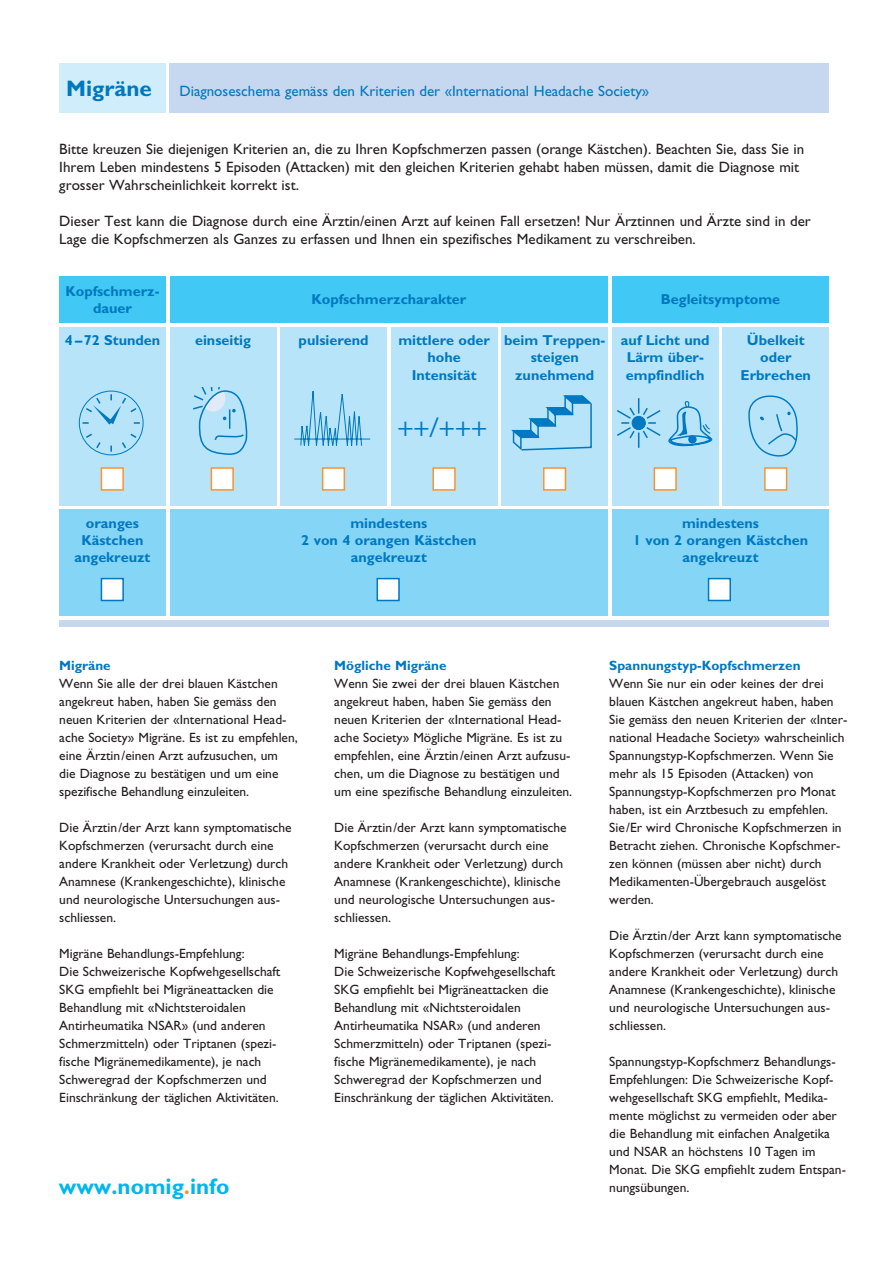
<style>
.page{position:relative;width:893px;height:1263px;background:#fff}
.page>*{position:absolute;margin:0;border:0;box-sizing:border-box;transform-origin:0 0}
.t1{font:27px "Myriad";color:#0079c2}
.t2{font:700 22.5px "Gill Sans";color:#00b6f0}
.t3{font:15px/18px "Gill Sans";color:#231f20}
.t4{font:15px "Gill Sans";color:#0078c0}
.t5{font:700 14.4px/17.2px "Gill Sans";color:#0078c0;text-align:center}
.t6{font:13.5px/18px "Gill Sans";color:#231f20}
.t7{font:700 13.5px "Gill Sans";color:#0078c0}
.s1{font-weight:700;font-size:22.5px}
.s2{color:#f79433}
</style>
<div class="page">
<div style="left:59px;top:63px;width:107px;height:49px;background:#cfedfb"></div>
<div style="left:170px;top:63px;width:659px;height:49px;background:#c6d8ef"></div>
<div style="left:59px;top:276px;width:106px;height:47px;background:#42c8f4"></div>
<div style="left:170px;top:276px;width:438px;height:47px;background:#42c8f4"></div>
<div style="left:612px;top:276px;width:217px;height:47px;background:#42c8f4"></div>
<div style="left:59px;top:327px;width:106px;height:178px;background:#b7e4f9"></div>
<div style="left:59px;top:510px;width:106px;height:106px;background:#85d5f7"></div>
<div style="left:170px;top:510px;width:438px;height:106px;background:#85d5f7"></div>
<div style="left:612px;top:510px;width:217px;height:106px;background:#85d5f7"></div>
<div style="left:170px;top:327px;width:106px;height:178px;background:#b7e4f9"></div>
<div style="left:280px;top:327px;width:107px;height:178px;background:#b7e4f9"></div>
<div style="left:391px;top:327px;width:106px;height:178px;background:#b7e4f9"></div>
<div style="left:502px;top:327px;width:106px;height:178px;background:#b7e4f9"></div>
<div style="left:612px;top:327px;width:106px;height:178px;background:#b7e4f9"></div>
<div style="left:723px;top:327px;width:106px;height:178px;background:#b7e4f9"></div>
<div style="left:101px;top:468px;width:22px;height:22px;background:#fff"></div>
<div style="left:101px;top:467px;width:23px;height:24px;border:2px solid #f79433"></div>
<div style="left:211px;top:468px;width:22px;height:22px;background:#fff"></div>
<div style="left:211px;top:467px;width:23px;height:24px;border:2px solid #f79433"></div>
<div style="left:323px;top:468px;width:21px;height:22px;background:#fff"></div>
<div style="left:322px;top:467px;width:23px;height:24px;border:2px solid #f79433"></div>
<div style="left:433px;top:468px;width:22px;height:22px;background:#fff"></div>
<div style="left:432px;top:467px;width:24px;height:24px;border:2px solid #f79433"></div>
<div style="left:544px;top:468px;width:21px;height:22px;background:#fff"></div>
<div style="left:543px;top:467px;width:23px;height:24px;border:2px solid #f79433"></div>
<div style="left:654px;top:468px;width:22px;height:22px;background:#fff"></div>
<div style="left:654px;top:467px;width:23px;height:24px;border:2px solid #f79433"></div>
<div style="left:765px;top:468px;width:22px;height:22px;background:#fff"></div>
<div style="left:764px;top:467px;width:23px;height:24px;border:2px solid #f79433"></div>
<div style="left:101px;top:579px;width:22px;height:21px;background:#fff"></div>
<div style="left:101px;top:578px;width:23px;height:23px;border:2px solid #0078c0"></div>
<div style="left:377px;top:579px;width:22px;height:21px;background:#fff"></div>
<div style="left:377px;top:578px;width:23px;height:23px;border:2px solid #0078c0"></div>
<div style="left:708px;top:579px;width:22px;height:21px;background:#fff"></div>
<div style="left:708px;top:578px;width:23px;height:23px;border:2px solid #0078c0"></div>
<svg style="left:193px;top:387px;width:55px;height:68px"></svg>
<div style="left:79px;top:391px;width:65px;height:64px;border:1px solid #0079c2;border-radius:50%"></div>
<svg style="left:81px;top:394px;width:60px;height:58px"></svg>
<svg style="left:511px;top:395px;width:81px;height:56px"></svg>
<svg style="left:617px;top:398px;width:96px;height:50px"></svg>
<svg style="left:748px;top:395px;width:50px;height:62px"></svg>
<svg style="left:294px;top:391px;width:77px;height:55px"></svg>
<div style="left:59px;top:620px;width:770px;height:7px;background:#c6d8ef"></div>
<p class="t4" style="left:66px;top:86px;width:585px"><span class="s1">Migräne</span> Diagnoseschema gemäss den Kriterien der «International Headache Society»</p>
<p class="t3" style="left:59px;top:141px;width:746px">Bitte kreuzen Sie diejenigen Kriterien an, die zu Ihren Kopfschmerzen passen (orange Kästchen). Beachten Sie, dass Sie in<br>Ihrem Leben mindestens 5 Episoden (Attacken) mit den gleichen Kriterien gehabt haben müssen, damit die Diagnose mit grosser Wahrscheinlichkeit korrekt ist.</p>
<p class="t3" style="left:59px;top:213px;width:753px">Dieser Test kann die Diagnose durch eine Ärztin/einen Arzt auf keinen Fall ersetzen! Nur Ärztinnen und Ärzte sind in der<br>Lage die Kopfschmerzen als Ganzes zu erfassen und Ihnen ein spezifisches Medikament zu verschreiben.</p>
<p class="t5" style="left:65px;top:284px;width:95px">Kopfschmerz&shy;dauer</p>
<p class="t5" style="left:311px;top:292px;width:156px">Kopfschmerzcharakter</p>
<p class="t5" style="left:661px;top:292px;width:121px">Begleitsymptome</p>
<p class="t5" style="left:65px;top:333px;width:97px">4 –72 Stunden</p>
<p class="t5" style="left:195px;top:333px;width:57px">einseitig</p>
<p class="t5" style="left:299px;top:333px;width:71px">pulsierend</p>
<p class="t5" style="left:398px;top:333px;width:93px">mittlere oder hohe<br>Intensität</p>
<p class="t5" style="left:504px;top:333px;width:103px">beim Treppen&shy;steigen zunehmend</p>
<p class="t5" style="left:621px;top:333px;width:90px">auf Licht und<br>Lärm über&shy;empfindlich</p>
<p class="t5" style="left:741px;top:333px;width:72px">Übelkeit oder<br>Erbrechen</p>
<h1 class="t1" style="left:397px;top:417px;width:91px">++/+++</h1>
<p class="t5" style="left:74px;top:516px;width:77px">oranges<br>Kästchen angekreuzt</p>
<p class="t5" style="left:301px;top:516px;width:177px">mindestens<br>2 von 4 orangen Kästchen angekreuzt</p>
<p class="t5" style="left:633px;top:516px;width:177px">mindestens<br>1 von 2 orangen Kästchen angekreuzt</p>
<p class="t7" style="left:59px;top:661px;width:53px">Migräne</p>
<p class="t6" style="left:59px;top:676px;width:240px">Wenn Sie alle der drei blauen Kästchen angekreut haben, haben Sie gemäss den neuen Kriterien der «International Head&shy;ache Society» Migräne. Es ist zu empfehlen, eine Ärztin/einen Arzt aufzusuchen, um<br>die Diagnose zu bestätigen und um eine spezifische Behandlung einzuleiten.</p>
<p class="t6" style="left:59px;top:820px;width:234px">Die Ärztin/der Arzt kann symptomatische Kopfschmerzen (verursacht durch eine andere Krankheit oder Verletzung) durch Anamnese (Krankengeschichte), klinische und neurologische Untersuchungen aus&shy;schliessen.</p>
<p class="t6" style="left:59px;top:946px;width:223px">Migräne Behandlungs-Empfehlung:<br>Die Schweizerische Kopfwehgesellschaft SKG empfiehlt bei Migräneattacken die Behandlung mit «Nichtsteroidalen Antirheumatika NSAR» (und anderen Schmerzmitteln) oder Triptanen (spezi&shy;fische Migränemedikamente), je nach Schweregrad der Kopfschmerzen und Einschränkung der täglichen Aktivitäten.</p>
<h2 class="t2" style="left:59px;top:1179px;width:172px">www.nomig<span class="s2">.</span>info</h2>
<p class="t7" style="left:334px;top:661px;width:114px">Mögliche Migräne</p>
<p class="t6" style="left:334px;top:676px;width:239px">Wenn Sie zwei der drei blauen Kästchen angekreut haben, haben Sie gemäss den neuen Kriterien der «International Head&shy;ache Society» Mögliche Migräne. Es ist zu empfehlen, eine Ärztin/einen Arzt aufzusu&shy;chen, um die Diagnose zu bestätigen und um eine spezifische Behandlung einzuleiten.</p>
<p class="t6" style="left:334px;top:820px;width:234px">Die Ärztin/der Arzt kann symptomatische Kopfschmerzen (verursacht durch eine andere Krankheit oder Verletzung) durch Anamnese (Krankengeschichte), klinische und neurologische Untersuchungen aus&shy;schliessen.</p>
<p class="t6" style="left:334px;top:946px;width:223px">Migräne Behandlungs-Empfehlung:<br>Die Schweizerische Kopfwehgesellschaft SKG empfiehlt bei Migräneattacken die Behandlung mit «Nichtsteroidalen Antirheumatika NSAR» (und anderen Schmerzmitteln) oder Triptanen (spezi&shy;fische Migränemedikamente), je nach Schweregrad der Kopfschmerzen und Einschränkung der täglichen Aktivitäten.</p>
<p class="t7" style="left:609px;top:661px;width:193px">Spannungstyp-Kopfschmerzen</p>
<p class="t6" style="left:609px;top:676px;width:240px">Wenn Sie nur ein oder keines der drei blauen Kästchen angekreut haben, haben Sie gemäss den neuen Kriterien der «Inter&shy;national Headache Society» wahrscheinlich Spannungstyp-Kopfschmerzen. Wenn Sie mehr als 15 Episoden (Attacken) von Spannungstyp-Kopfschmerzen pro Monat haben, ist ein Arztbesuch zu empfehlen.<br>Sie/Er wird Chronische Kopfschmerzen in Betracht ziehen. Chronische Kopfschmer&shy;zen können (müssen aber nicht) durch Medikamenten-Übergebrauch ausgelöst werden.</p>
<p class="t6" style="left:609px;top:928px;width:234px">Die Ärztin/der Arzt kann symptomatische Kopfschmerzen (verursacht durch eine andere Krankheit oder Verletzung) durch Anamnese (Krankengeschichte), klinische und neurologische Untersuchungen aus&shy;schliessen.</p>
<p class="t6" style="left:609px;top:1054px;width:238px">Spannungstyp-Kopfschmerz Behandlungs-Empfehlungen: Die Schweizerische Kopf&shy;wehgesellschaft SKG empfiehlt, Medika&shy;mente möglichst zu vermeiden oder aber die Behandlung mit einfachen Analgetika und NSAR an höchstens 10 Tagen im Monat. Die SKG empfiehlt zudem Entspan&shy;nungsübungen.</p>
</div>
